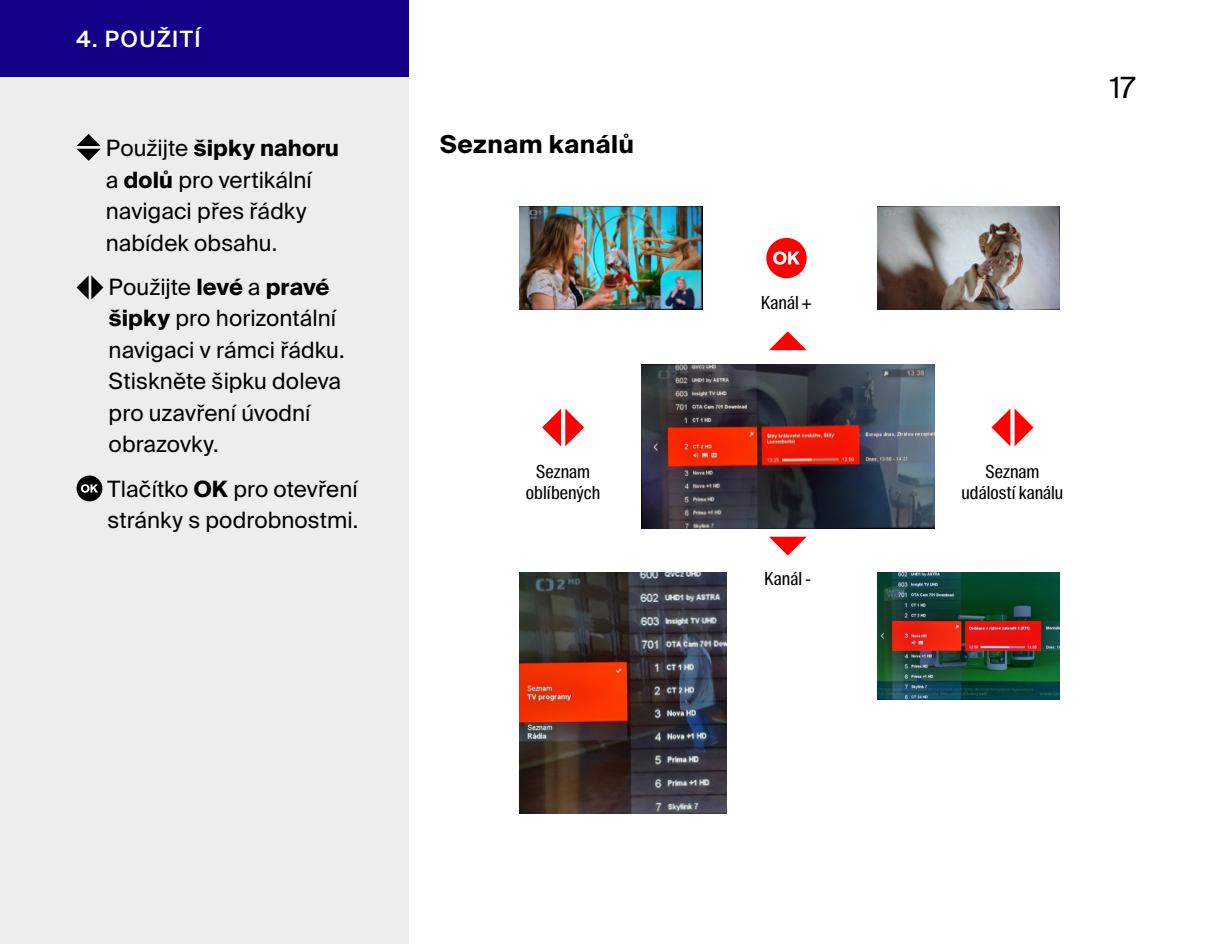
<style>
.page{position:relative;width:1212px;height:944px;background:#fff}
.page>*{position:absolute;margin:0;border:0;box-sizing:border-box;transform-origin:0 0}
.t1{font:29.25px "Suisse Intl";color:#000}
.t2{font:700 24.75px "Suisse Intl";letter-spacing:.025em;color:#000}
.t3{font:22.5px/31.5px "Suisse Intl";letter-spacing:.005em;color:#000}
.t4{font:500 22.5px "Suisse Intl";letter-spacing:.06em;color:#fff}
.t5{font:18px/20.2px "Suisse Intl Cond";letter-spacing:.005em;color:#000;text-align:center}
.s1{font-weight:700}
</style>
<div class="page">
<svg style="left:769px;top:331px;width:38px;height:19px"></svg>
<svg style="left:769px;top:537px;width:38px;height:19px"></svg>
<svg style="left:991px;top:409px;width:42px;height:37px"></svg>
<svg style="left:542px;top:409px;width:42px;height:37px"></svg>
<div style="left:766px;top:238px;width:41px;height:40px;background:#f00;border-radius:50%"></div>
<svg style="left:773px;top:251px;width:27px;height:14px"></svg>
<img style="left:877px;top:573px;width:183px;height:127px">
<img style="left:641px;top:364px;width:293px;height:164px">
<img style="left:519px;top:573px;width:207px;height:240px">
<img style="left:519px;top:207px;width:183px;height:102px">
<img style="left:877px;top:207px;width:183px;height:102px">
<div style="left:0;top:0;width:408px;height:944px;background:#ededed"></div>
<svg style="left:77px;top:134px;width:24px;height:27px"></svg>
<svg style="left:77px;top:275px;width:26px;height:25px"></svg>
<div style="left:77px;top:476px;width:25px;height:25px;background:#000;border-radius:50%"></div>
<svg style="left:81px;top:484px;width:17px;height:9px"></svg>
<div style="left:0;top:0;width:408px;height:77px;background:#140087"></div>
<p class="t4" style="left:77px;top:26px;width:126px">4. POUŽITÍ</p>
<p class="t3" style="left:106px;top:133px;width:235px">Použijte <span class="s1">šipky nahoru </span>a <span class="s1">dolů</span> pro vertikální navigaci přes řádky nabídek obsahu.</p>
<p class="t3" style="left:109px;top:271px;width:238px">Použijte <span class="s1">levé</span> a <span class="s1">pravé šipky</span> pro horizontální navigaci v rámci řádku.<br>Stiskněte šipku doleva pro uzavření úvodní obrazovky.</p>
<p class="t3" style="left:108px;top:473px;width:252px">Tlačítko <span class="s1">OK</span> pro otevření stránky s podrobnostmi.</p>
<p class="t2" style="left:440px;top:130px;width:195px">Seznam kanálů</p>
<p class="t5" style="left:526px;top:462px;width:76px">Seznam oblíbených</p>
<p class="t5" style="left:761px;top:293px;width:52px">Kanál +</p>
<p class="t5" style="left:764px;top:568px;width:49px">Kanál -</p>
<h1 class="t1" style="left:1110px;top:71px;width:27px">17</h1>
<p class="t5" style="left:961px;top:462px;width:103px">Seznam událostí kanálu</p>
</div>
